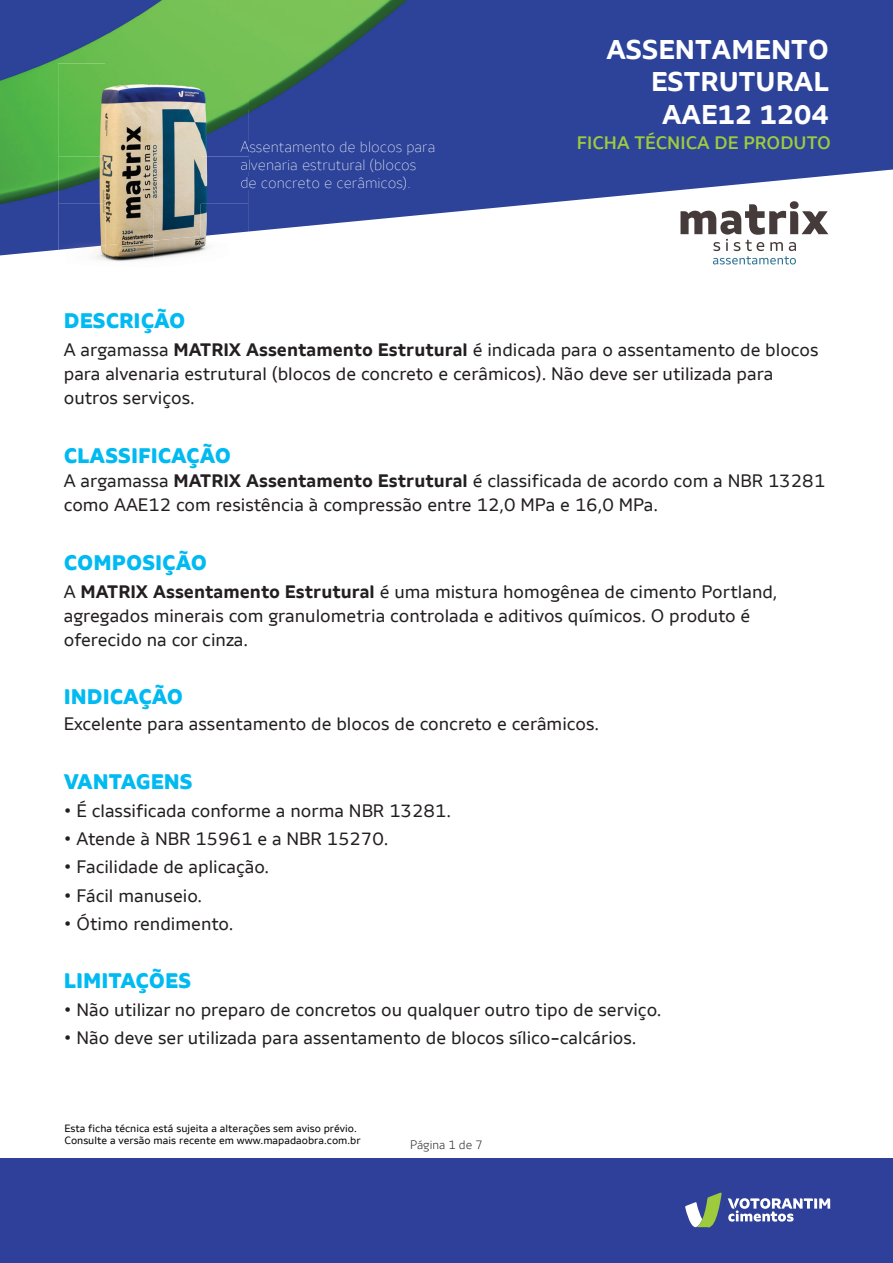
<style>
.page{position:relative;width:893px;height:1263px;background:#fff}
.page>*{position:absolute;margin:0;border:0;box-sizing:border-box;transform-origin:0 0}
.t1{font:700 27px/32.4px "Votorantim Sans";color:#fff;text-align:right}
.t2{font:900 21px "Votorantim Sans";color:#00baf1}
.t3{font:18px/24px "Votorantim Sans";color:#231f20}
.t4{font:500 18px "Votorantim Sans";color:#9dcb3d}
.t5{font:100 15px/18px "Votorantim Sans";color:#fff}
.t6{font:300 12px "Votorantim Sans";color:#231f20}
.t7{font:10.5px/12.3px "Votorantim Sans";color:#040503}
.s1{font-weight:700}
</style>
<div class="page">
<div style="left:0;top:1158px;width:893px;height:105px;background:#2f409a"></div>
<svg style="left:728px;top:1198px;width:102px;height:23px"></svg>
<svg style="left:685px;top:1192px;width:37px;height:36px"></svg>
<img style="left:0;top:0;width:893px;height:255px">
<img style="left:58px;top:250px;width:48px;height:10px">
<img style="left:106px;top:245px;width:47px;height:16px">
<img style="left:153px;top:237px;width:95px;height:22px">
<img style="left:201px;top:236px;width:47px;height:1px">
<img style="left:58px;top:63px;width:190px;height:140px">
<img style="left:58px;top:203px;width:48px;height:47px">
<img style="left:106px;top:203px;width:47px;height:42px">
<img style="left:153px;top:203px;width:48px;height:38px">
<img style="left:201px;top:203px;width:47px;height:33px">
<img style="left:240px;top:141px;width:8px;height:14px">
<img style="left:241px;top:158px;width:7px;height:14px">
<img style="left:241px;top:176px;width:7px;height:14px">
<svg style="left:680px;top:201px;width:148px;height:63px"></svg>
<p class="t5" style="left:240px;top:138px;width:197px">Assentamento de blocos para alvenaria estrutural (blocos de concreto e cerâmicos).</p>
<h1 class="t1" style="left:606px;top:33px;width:224px">ASSENTAMENTO<br>ESTRUTURAL<br>AAE12 1204</h1>
<p class="t4" style="left:577px;top:133px;width:255px">FICHA TÉCNICA DE PRODUTO</p>
<p class="t2" style="left:64px;top:308px;width:123px">DESCRIÇÃO</p>
<p class="t3" style="left:64px;top:338px;width:756px">A argamassa <span class="s1">MATRIX Assentamento Estrutural</span> é indicada para o assentamento de blocos para alvenaria estrutural (blocos de concreto e cerâmicos). Não deve ser utilizada para outros serviços.</p>
<p class="t2" style="left:64px;top:443px;width:169px">CLASSIFICAÇÃO</p>
<p class="t3" style="left:64px;top:469px;width:763px">A argamassa <span class="s1">MATRIX Assentamento Estrutural</span> é classificada de acordo com a NBR 13281 como AAE12 com resistência à compressão entre 12,0 MPa e 16,0 MPa.</p>
<p class="t2" style="left:64px;top:550px;width:145px">COMPOSIÇÃO</p>
<p class="t3" style="left:64px;top:580px;width:715px">A <span class="s1">MATRIX Assentamento Estrutural</span> é uma mistura homogênea de cimento Portland, agregados minerais com granulometria controlada e aditivos químicos. O produto é oferecido na cor cinza.</p>
<p class="t2" style="left:64px;top:684px;width:121px">INDICAÇÃO</p>
<p class="t3" style="left:64px;top:711px;width:537px">Excelente para assentamento de blocos de concreto e cerâmicos.</p>
<p class="t2" style="left:64px;top:768px;width:130px">VANTAGENS</p>
<p class="t3" style="left:64px;top:798px;width:389px">• É classificada conforme a norma NBR 13281.</p>
<p class="t3" style="left:64px;top:827px;width:326px">• Atende à NBR 15961 e a NBR 15270.</p>
<p class="t3" style="left:64px;top:855px;width:207px">• Facilidade de aplicação.</p>
<p class="t3" style="left:64px;top:883px;width:140px">• Fácil manuseio.</p>
<p class="t3" style="left:64px;top:911px;width:171px">• Ótimo rendimento.</p>
<p class="t2" style="left:64px;top:967px;width:129px">LIMITAÇÕES</p>
<p class="t3" style="left:64px;top:997px;width:599px">• Não utilizar no preparo de concretos ou qualquer outro tipo de serviço.</p>
<p class="t3" style="left:64px;top:1026px;width:574px">• Não deve ser utilizada para assentamento de blocos sílico-calcários.</p>
<p class="t7" style="left:64px;top:1122px;width:298px">Esta ficha técnica está sujeita a alterações sem aviso prévio.<br>Consulte a versão mais recente em www.mapadaobra.com.br</p>
<p class="t6" style="left:410px;top:1138px;width:74px">Página 1 de 7</p>
</div>
